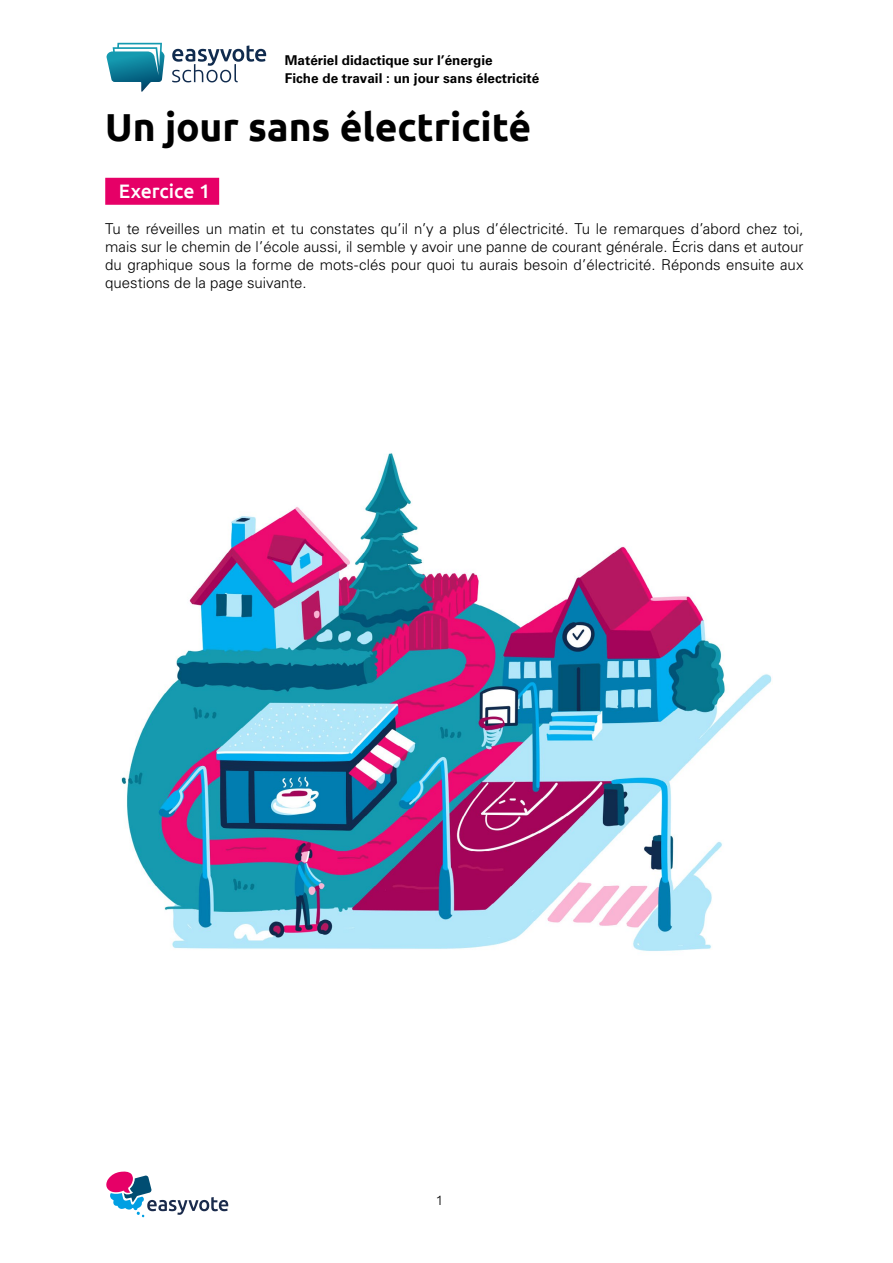
<style>
.page{position:relative;width:893px;height:1263px;background:#fff}
.page>*{position:absolute;margin:0;border:0;box-sizing:border-box;transform-origin:0 0}
.t1{font:700 39px "Ubuntu";letter-spacing:-.005em;color:#000}
.t2{font:500 19.5px "Ubuntu";letter-spacing:-.005em;color:#fff}
.t3{font:300 15px/18px "Univers";color:#000;text-align:justify}
.t4{font:700 13.5px "Univers";color:#000}
.t5{font:300 13.5px "Ubuntu";color:#000}
</style>
<div class="page">
<svg style="left:106px;top:1171px;width:122px;height:46px"></svg>
<svg style="left:172px;top:45px;width:94px;height:37px"></svg>
<svg style="left:106px;top:43px;width:59px;height:49px"></svg>
<div style="left:105px;top:178px;width:114px;height:27px;background:#e60067"></div>
<img style="left:121px;top:453px;width:651px;height:498px">
<p class="t4" style="left:285px;top:53px;width:209px">Matériel didactique sur l’énergie</p>
<p class="t4" style="left:285px;top:70px;width:256px">Fiche de travail : un jour sans électricité</p>
<h1 class="t1" style="left:105px;top:103px;width:428px">Un jour sans électricité</h1>
<h2 class="t2" style="left:119px;top:179px;width:93px">Exercice 1</h2>
<p class="t3" style="left:105px;top:220px;width:700px">Tu te réveilles un matin et tu constates qu’il n’y a plus d’électricité. Tu le remarques d’abord chez toi, mais sur le chemin de l’école aussi, il semble y avoir une panne de courant générale. Écris dans et autour du graphique sous la forme de mots-clés pour quoi tu aurais besoin d’électricité. Réponds ensuite aux questions de la page suivante.</p>
<p class="t5" style="left:436px;top:1192px;width:9px">1</p>
</div>
